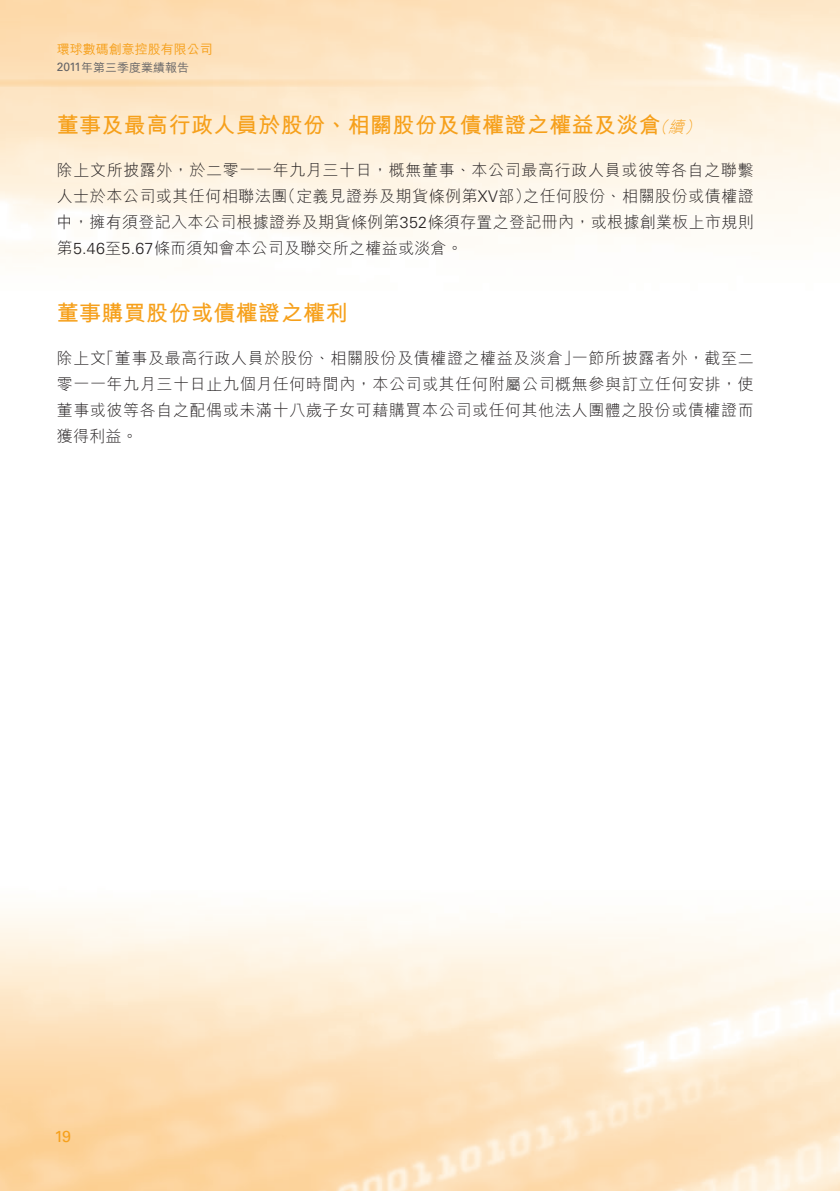
<style>
.page{position:relative;width:840px;height:1191px;background:#fff}
.page>*{position:absolute;margin:0;border:0;box-sizing:border-box;transform-origin:0 0}
.t1{font:700 22px "M Hei HK";letter-spacing:.015em;color:#f6a01b}
.t2{font:300 16px/26px "M Hei HK";letter-spacing:.035em;color:#231f20}
.t3{font:italic 300 16px "M Hei HK";color:#f6a01b}
.t4{font:16px "Univers LT Std";color:#f6a01b}
.t5{font:500 13px "M Hei HK";color:#f6a01b}
.t6{font:500 12px "M Hei HK";color:#636366}
.s1{font-family:"Univers LT Std";font-weight:400}
.s2{font-family:"Univers LT Std"}
</style>
<div class="page">
<svg style="left:0;top:80px;width:837px;height:7px"></svg>
<p class="t5" style="left:57px;top:39px;width:157px">環球數碼創意控股有限公司</p>
<p class="t6" style="left:57px;top:59px;width:134px"><span class="s1">2011</span>年第三季度業績報告</p>
<h1 class="t1" style="left:57px;top:109px;width:605px">董事及最高行政人員於股份、相關股份及債權證之權益及淡倉</h1>
<p class="t2" style="left:57px;top:156px;width:698px;text-align:right">除上文所披露外，於二零一一年九月三十日，概無董事、本公司最高行政人員或彼等各自之聯繫之任何股份、相關股份或債權證</p>
<p class="t3" style="left:667px;top:116px;width:22px">續</p>
<p class="t3" style="left:651px;top:116px;width:22px">（</p>
<p class="t3" style="left:684px;top:116px;width:22px">(</p>
<p class="t2" style="left:280px;top:182px;width:252px">（定義見證券及期貨條例第<span class="s2">XV</span>部）</p>
<p class="t2" style="left:57px;top:182px;width:698px">人士於本公司或其任何相聯法團<br>中，擁有須登記入本公司根據證券及期貨條例第<span class="s2">352</span>條須存置之登記冊內，或根據創業板上市規則第<span class="s2">5.46</span>至<span class="s2">5.67</span>條而須知會本公司及聯交所之權益或淡倉。</p>
<h1 class="t1" style="left:57px;top:297px;width:292px">董事購買股份或債權證之權利</h1>
<p class="t2" style="left:98px;top:344px;width:482px">「董事及最高行政人員於股份、相關股份及債權證之權益及淡倉」</p>
<p class="t2" style="left:571px;top:344px;width:183px">一節所披露者外，截至二</p>
<p class="t2" style="left:57px;top:344px;width:698px">除上文<br>零一一年九月三十日止九個月任何時間內，本公司或其任何附屬公司概無參與訂立任何安排，使董事或彼等各自之配偶或未滿十八歲子女可藉購買本公司或任何其他法人團體之股份或債權證而獲得利益。</p>
<p class="t4" style="left:54px;top:1126px;width:17px">19</p>
</div>
